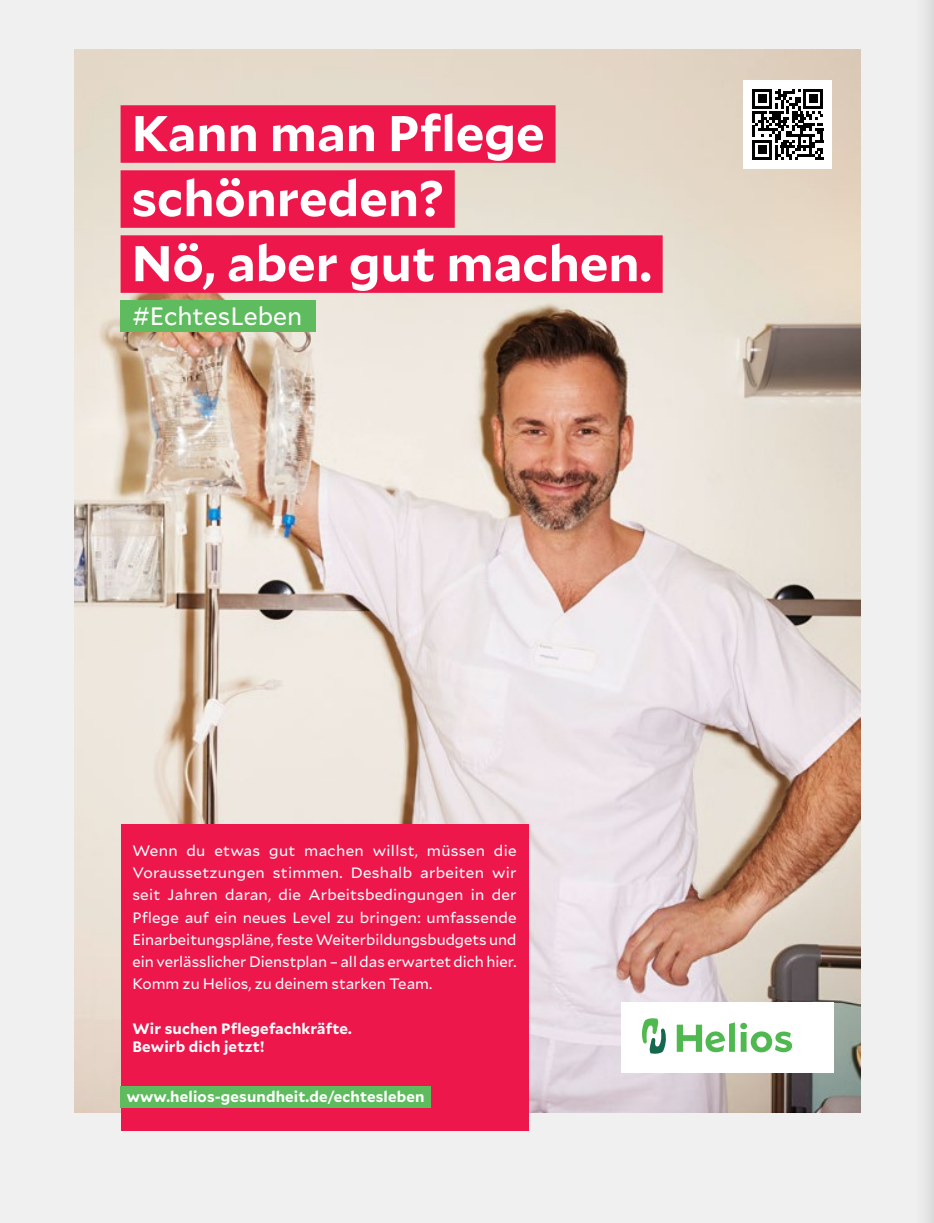
<style>
.page{position:relative;width:934px;height:1223px;background:#fff}
.page>*{position:absolute;margin:0;border:0;box-sizing:border-box;transform-origin:0 0}
.t1{font:700 50px/65px "Mallory";color:#fff}
.t2{font:25px "Mallory";color:#fff}
.t3{font:15px/22.1px "Mallory";color:#fff;text-align:justify}
.t4{font:700 15px/18.8px "Mallory";letter-spacing:.01em;color:#fff}
</style>
<div class="page">
<div style="left:0;top:0;width:933px;height:1222px;background:#f0f0f1"></div>
<img style="left:74px;top:50px;width:785px;height:1062px">
<div style="left:120px;top:105px;width:435px;height:58px;background:#ed174c"></div>
<div style="left:120px;top:170px;width:334px;height:58px;background:#ed174c"></div>
<div style="left:120px;top:235px;width:542px;height:58px;background:#ed174c"></div>
<div style="left:120px;top:300px;width:195px;height:32px;background:#5ebc5e"></div>
<div style="left:120px;top:824px;width:408px;height:306px;background:#ed174c"></div>
<div style="left:120px;top:1086px;width:310px;height:21px;background:#5ebc5e"></div>
<div style="left:620px;top:1002px;width:213px;height:71px;background:#fff"></div>
<svg style="left:740px;top:1022px;width:51px;height:30px"></svg>
<svg style="left:676px;top:1022px;width:58px;height:30px"></svg>
<svg style="left:642px;top:1018px;width:23px;height:35px"></svg>
<div style="left:743px;top:80px;width:88px;height:88px;background:#fff"></div>
<svg style="left:752px;top:89px;width:70px;height:70px"></svg>
<div style="left:757px;top:145px;width:9px;height:9px;background:#000"></div>
<div style="left:910px;top:0;width:23px;height:1222px;background:#ebebec"></div>
<h1 class="t1" style="left:131px;top:98px;width:521px">Kann man Pflege schönreden?<br>Nö, aber gut machen.</h1>
<h2 class="t2" style="left:133px;top:298px;width:171px">#EchtesLeben</h2>
<p class="t3" style="left:132px;top:839px;width:385px">Wenn du etwas gut machen willst, müssen die Voraussetzungen stimmen. Deshalb arbeiten wir seit Jahren daran, die Arbeitsbedingungen in der Pflege auf ein neues Level zu bringen: umfassende Einarbeitungspläne, feste Weiterbildungsbudgets und ein verlässlicher Dienstplan – all das erwartet dich hier.<br>Komm zu Helios, zu deinem starken Team.</p>
<p class="t4" style="left:132px;top:1018px;width:221px">Wir suchen Pflegefachkräfte.<br>Bewirb dich jetzt!</p>
<p class="t4" style="left:127px;top:1086px;width:299px">www.helios-gesundheit.de/echtesleben</p>
</div>
